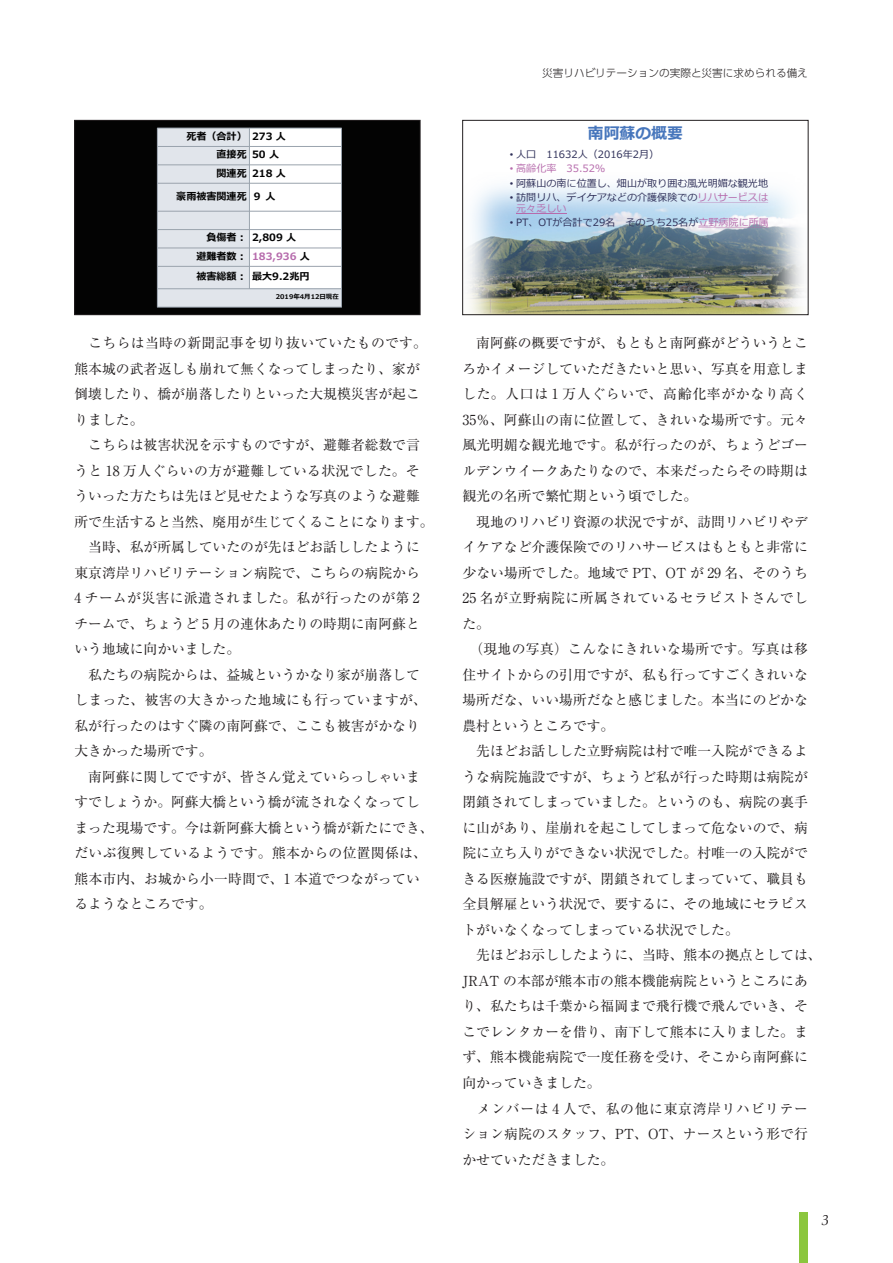
<style>
.page{position:relative;width:893px;height:1263px;background:#fff}
.page>*{position:absolute;margin:0;border:0;box-sizing:border-box;transform-origin:0 0}
.t1{font:700 15.9px "Meiryo";color:#4776bc}
.t2{font:italic 14.85px "Palatino";color:#231f20}
.t3{font:13.8px/25.5px "Ryumin Pr 6 N";color:#231f20}
.t4{font:300 10.65px "UD Shin Go Pr 6 N";color:#231f20}
.t5{font:10.05px/10.8px "Meiryo";color:#2e2f58}
.t6{font:700 10.05px/18.5px "Meiryo";color:#030303}
.t7{font:10.05px "Meiryo";color:#b66bac}
.t8{font:700 6.45px "Meiryo";letter-spacing:-.005em;color:#030303}
.s1{color:#b66bac}
.s2{font-family:"Arial"}
</style>
<div class="page">
<div style="left:799px;top:1212px;width:9px;height:51px;background:#8bc63e"></div>
<div style="left:75px;top:120px;width:345px;height:195px;background:#030303"></div>
<div style="left:157px;top:128px;width:92px;height:18px;background:#e1e5eb"></div>
<div style="left:249px;top:128px;width:92px;height:18px;background:#fff"></div>
<div style="left:157px;top:146px;width:92px;height:19px;background:#e1e5eb"></div>
<div style="left:249px;top:146px;width:92px;height:19px;background:#fff"></div>
<div style="left:157px;top:165px;width:92px;height:18px;background:#e1e5eb"></div>
<div style="left:249px;top:165px;width:92px;height:18px;background:#fff"></div>
<div style="left:157px;top:183px;width:92px;height:28px;background:#e1e5eb"></div>
<div style="left:249px;top:183px;width:92px;height:28px;background:#fff"></div>
<div style="left:157px;top:211px;width:92px;height:19px;background:#e1e5eb"></div>
<div style="left:249px;top:211px;width:92px;height:19px;background:#fff"></div>
<div style="left:157px;top:230px;width:92px;height:18px;background:#e1e5eb"></div>
<div style="left:249px;top:230px;width:92px;height:18px;background:#fff"></div>
<div style="left:157px;top:248px;width:92px;height:18px;background:#e1e5eb"></div>
<div style="left:249px;top:248px;width:92px;height:18px;background:#fff"></div>
<div style="left:157px;top:266px;width:92px;height:23px;background:#e1e5eb"></div>
<div style="left:249px;top:266px;width:92px;height:23px;background:#fff"></div>
<div style="left:157px;top:289px;width:184px;height:18px;background:#e1e5eb"></div>
<hr style="left:249px;top:128px;width:1px;height:161px;background:#9aa3ad">
<hr style="left:157px;top:146px;width:185px;height:1px;background:#9aa3ad">
<hr style="left:157px;top:165px;width:185px;height:1px;background:#9aa3ad">
<hr style="left:157px;top:183px;width:185px;height:1px;background:#9aa3ad">
<hr style="left:157px;top:211px;width:185px;height:1px;background:#9aa3ad">
<hr style="left:157px;top:229px;width:185px;height:1px;background:#9aa3ad">
<hr style="left:157px;top:248px;width:185px;height:1px;background:#9aa3ad">
<hr style="left:157px;top:266px;width:185px;height:1px;background:#9aa3ad">
<hr style="left:157px;top:288px;width:185px;height:1px;background:#9aa3ad">
<hr style="left:157px;top:128px;width:1px;height:179px;background:#9aa3ad">
<hr style="left:341px;top:128px;width:1px;height:179px;background:#9aa3ad">
<hr style="left:157px;top:128px;width:185px;height:1px;background:#9aa3ad">
<hr style="left:157px;top:307px;width:185px;height:1px;background:#9aa3ad">
<div style="left:74px;top:120px;width:346px;height:195px;border:1px solid #231f20"></div>
<img style="left:468px;top:185px;width:335px;height:128px">
<svg style="left:698px;top:202px;width:70px;height:1px"></svg>
<hr style="left:516px;top:213px;width:51px;height:1px;background:#b66bac">
<svg style="left:698px;top:228px;width:71px;height:1px"></svg>
<div style="left:462px;top:120px;width:346px;height:195px;border:1px solid #231f20"></div>
<p class="t6" style="left:217px;top:127px;width:71px;text-indent:-30px">死者（合計） 273 ⼈直接死 50 ⼈関連死 218 ⼈</p>
<p class="t6" style="left:176px;top:187px;width:101px">豪⾬被害関連死９ ⼈</p>
<p class="t6" style="left:196px;top:229px;width:115px;text-align:center">負傷者︓ 2,809 ⼈<br>避難者数︓ <span class="s1">183,936</span> ⼈</p>
<p class="t6" style="left:196px;top:268px;width:115px">被害総額︓ 最⼤9.2兆円</p>
<p class="t8" style="left:276px;top:293px;width:64px">2019年4⽉12⽇現在</p>
<p class="t3" style="left:74px;top:329px;width:361px">　こちらは当時の新聞記事を切り抜いていたものです。熊本城の武者返しも崩れて無くなってしまったり、家が倒壊したり、橋が崩落したりといった大規模災害が起こりました。<br>　こちらは被害状況を示すものですが、避難者総数で言うと 18 万人ぐらいの方が避難している状況でした。そういった方たちは先ほど見せたような写真のような避難所で生活すると当然、廃用が生じてくることになります。　当時、私が所属していたのが先ほどお話ししたように東京湾岸リハビリテーション病院で、こちらの病院から<br>4 チームが災害に派遣されました。私が行ったのが第 2チームで、ちょうど 5 月の連休あたりの時期に南阿蘇という地域に向かいました。<br>　私たちの病院からは、益城というかなり家が崩落してしまった、被害の大きかった地域にも行っていますが、私が行ったのはすぐ隣の南阿蘇で、ここも被害がかなり大きかった場所です。<br>　南阿蘇に関してですが、皆さん覚えていらっしゃいますでしょうか。阿蘇大橋という橋が流されなくなってしまった現場です。今は新阿蘇大橋という橋が新たにでき、だいぶ復興しているようです。熊本からの位置関係は、熊本市内、お城から小一時間で、1 本道でつながっているようなところです。</p>
<p class="t4" style="left:542px;top:65px;width:267px">災害リハビリテーションの実際と災害に求められる備え</p>
<p class="t1" style="left:588px;top:122px;width:97px">南阿蘇の概要</p>
<p class="t5" style="left:510px;top:149px;width:151px"><span class="s2">•</span> ⼈⼝ 11632⼈（2016年2⽉）</p>
<p class="t7" style="left:510px;top:161px;width:97px"><span class="s2">•</span> ⾼齢化率 35.52％</p>
<p class="t5" style="left:510px;top:178px;width:260px"><span class="s2">•</span> 阿蘇⼭の南に位置し、畑⼭が取り囲む⾵光明媚な観光地</p>
<p class="t5" style="left:516px;top:193px;width:253px;text-indent:-6px"><span class="s2">•</span> 訪問リハ、デイケアなどの介護保険での<span class="s1">リハサービスは元々乏しい</span></p>
<p class="t5" style="left:510px;top:218px;width:261px"><span class="s2">•</span> PT、OTが合計で29名 そのうち25名が<span class="s1">⽴野病院に所属</span></p>
<p class="t3" style="left:462px;top:329px;width:361px">　南阿蘇の概要ですが、もともと南阿蘇がどういうところかイメージしていただきたいと思い、写真を用意しました。人口は 1 万人ぐらいで、高齢化率がかなり高く<br>35％、阿蘇山の南に位置して、きれいな場所です。元々風光明媚な観光地です。私が行ったのが、ちょうどゴールデンウイークあたりなので、本来だったらその時期は観光の名所で繁忙期という頃でした。<br>　現地のリハビリ資源の状況ですが、訪問リハビリやデイケアなど介護保険でのリハサービスはもともと非常に少ない場所でした。地域で PT、OT が 29 名、そのうち<br>25 名が立野病院に所属されているセラピストさんでした。<br>　（現地の写真）こんなにきれいな場所です。写真は移住サイトからの引用ですが、私も行ってすごくきれいな場所だな、いい場所だなと感じました。本当にのどかな農村というところです。<br>　先ほどお話しした立野病院は村で唯一入院ができるような病院施設ですが、ちょうど私が行った時期は病院が閉鎖されてしまっていました。というのも、病院の裏手に山があり、崖崩れを起こしてしまって危ないので、病院に立ち入りができない状況でした。村唯一の入院ができる医療施設ですが、閉鎖されてしまっていて、職員も全員解雇という状況で、要するに、その地域にセラピストがいなくなってしまっている状況でした。<br>　先ほどお示ししたように、当時、熊本の拠点としては、<br>JRAT の本部が熊本市の熊本機能病院というところにあり、私たちは千葉から福岡まで飛行機で飛んでいき、そこでレンタカーを借り、南下して熊本に入りました。まず、熊本機能病院で一度任務を受け、そこから南阿蘇に向かっていきました。<br>　メンバーは 4 人で、私の他に東京湾岸リハビリテーション病院のスタッフ、PT、OT、ナースという形で行かせていただきました。</p>
<p class="t2" style="left:822px;top:1207px;width:9px">3</p>
</div>
